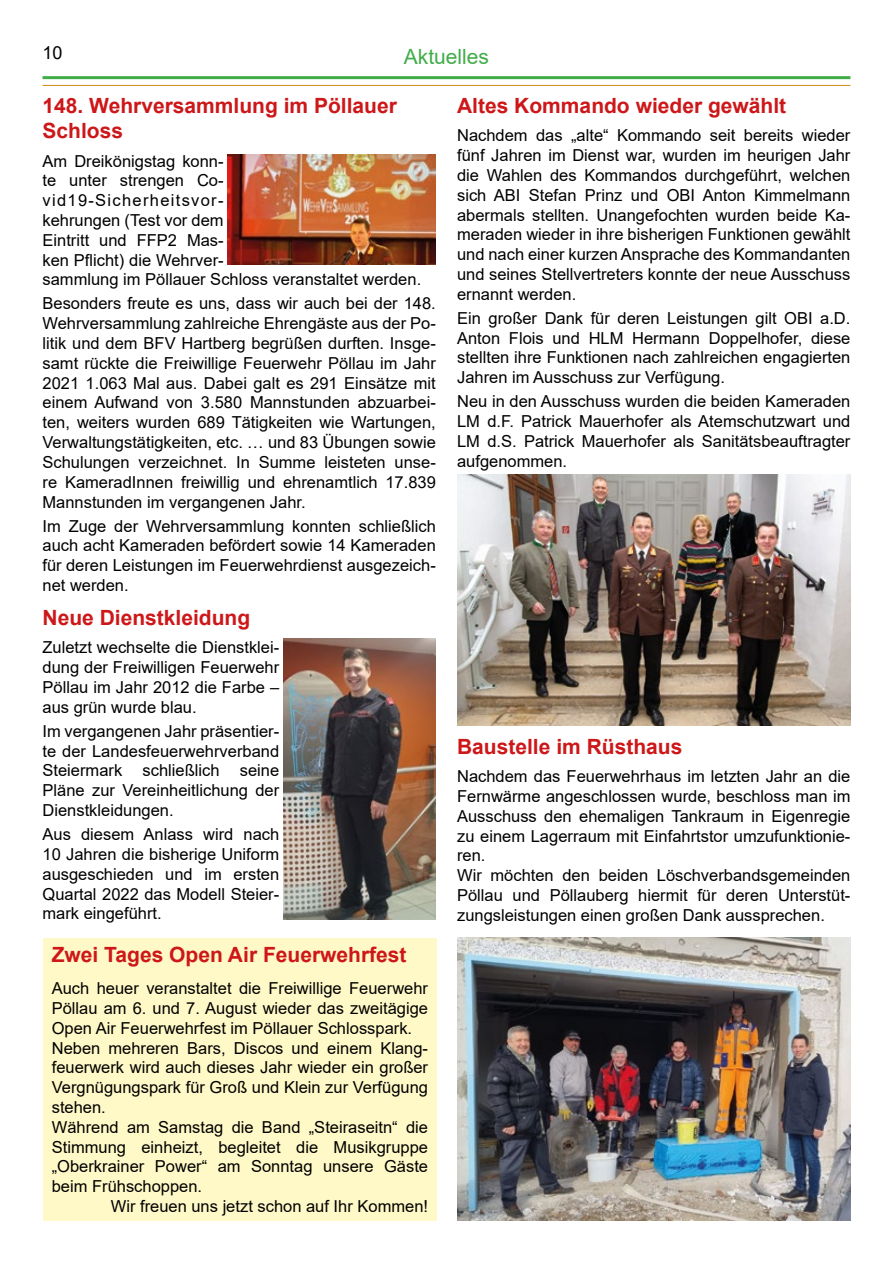
<style>
.page{position:relative;width:893px;height:1263px;background:#fff}
.page>*{position:absolute;margin:0;border:0;box-sizing:border-box;transform-origin:0 0}
.t1{font:700 21px/25.2px "Arial";color:#cd1719}
.t2{font:21px "Arial";color:#41ad49}
.t3{font:18px "Arial";color:#000}
.t4{font:16.5px/19.8px "Arial";color:#000;text-align:justify}
</style>
<div class="page">
<hr style="left:43px;top:85px;width:807px;height:1px;background:#d18a12">
<hr style="left:43px;top:76px;width:807px;height:3px;background:#41ad49">
<div style="left:43px;top:938px;width:394px;height:282px;background:#fff9c7"></div>
<img style="left:457px;top:938px;width:393px;height:282px">
<img style="left:284px;top:639px;width:152px;height:280px">
<img style="left:228px;top:154px;width:208px;height:110px">
<img style="left:457px;top:474px;width:393px;height:252px">
<p class="t3" style="left:43px;top:40px;width:22px">10</p>
<p class="t2" style="left:404px;top:43px;width:87px">Aktuelles</p>
<p class="t1" style="left:43px;top:93px;width:356px">148. Wehrversammlung im Pöllauer<br>Schloss</p>
<p class="t4" style="left:43px;top:151px;width:380px;text-align:left">Am Dreikönigstag konn-<br>te unter strengen Co-<br>vid19-Sicherheitsvor-<br>kehrungen (Test vor dem<br>Eintritt und FFP2 Mas-<br>ken Pflicht) die Wehrver-<br>sammlung im Pöllauer Schloss veranstaltet werden.</p>
<p class="t4" style="left:43px;top:294px;width:395px">Besonders freute es uns, dass wir auch bei der 148.<br>Wehrversammlung zahlreiche Ehrengäste aus der Po&shy;litik und dem BFV Hartberg begrüßen durften. Insge&shy;samt rückte die Freiwillige Feuerwehr Pöllau im Jahr 2021 1.063 Mal aus. Dabei galt es 291 Einsätze mit einem Aufwand von 3.580 Mannstunden abzuarbei&shy;ten, weiters wurden 689 Tätigkeiten wie Wartungen, Verwaltungstätigkeiten, etc. … und 83 Übungen sowie Schulungen verzeichnet. In Summe leisteten unse&shy;re KameradInnen freiwillig und ehrenamtlich 17.839<br>Mannstunden im vergangenen Jahr.</p>
<p class="t4" style="left:43px;top:516px;width:395px">Im Zuge der Wehrversammlung konnten schließlich auch acht Kameraden befördert sowie 14 Kameraden für deren Leistungen im Feuerwehrdienst ausgezeich&shy;net werden.</p>
<p class="t1" style="left:43px;top:605px;width:209px">Neue Dienstkleidung</p>
<p class="t4" style="left:43px;top:638px;width:238px">Zuletzt wechselte die Dienstklei&shy;dung der Freiwilligen Feuerwehr Pöllau im Jahr 2012 die Farbe – aus grün wurde blau.</p>
<p class="t4" style="left:43px;top:721px;width:238px">Im vergangenen Jahr präsentier&shy;te der Landesfeuerwehrverband Steiermark schließlich seine Pläne zur Vereinheitlichung der Dienstkleidungen.</p>
<p class="t4" style="left:43px;top:824px;width:238px">Aus diesem Anlass wird nach 10 Jahren die bisherige Uniform ausgeschieden und im ersten Quartal 2022 das Modell Steier&shy;mark eingeführt.</p>
<p class="t1" style="left:52px;top:942px;width:356px">Zwei Tages Open Air Feuerwehrfest</p>
<p class="t4" style="left:52px;top:978px;width:378px;text-align:left">Auch heuer veranstaltet die Freiwillige Feuerwehr Pöllau am 6. und 7. August wieder das zweitägige Open Air Feuerwehrfest im Pöllauer Schlosspark.<br>Neben mehreren Bars, Discos und einem Klang&shy;feuerwerk wird auch dieses Jahr wieder ein großer Vergnügungspark für Groß und Klein zur Verfügung stehen.<br>Während am Samstag die Band „Steiraseitn“ die Stimmung einheizt, begleitet die Musikgruppe „Oberkrainer Power“ am Sonntag unsere Gäste beim Frühschoppen.</p>
<p class="t4" style="left:111px;top:1196px;width:319px">Wir freuen uns jetzt schon auf Ihr Kommen!</p>
<p class="t1" style="left:457px;top:93px;width:331px">Altes Kommando wieder gewählt</p>
<p class="t4" style="left:457px;top:126px;width:395px">Nachdem das „alte“ Kommando seit bereits wieder fünf Jahren im Dienst war, wurden im heurigen Jahr die Wahlen des Kommandos durchgeführt, welchen sich ABI Stefan Prinz und OBI Anton Kimmelmann abermals stellten. Unangefochten wurden beide Ka&shy;meraden wieder in ihre bisherigen Funktionen gewählt und nach einer kurzen Ansprache des Kommandanten und seines Stellvertreters konnte der neue Ausschuss ernannt werden.</p>
<p class="t4" style="left:457px;top:308px;width:395px">Ein großer Dank für deren Leistungen gilt OBI a.D.<br>Anton Flois und HLM Hermann Doppelhofer, diese stellten ihre Funktionen nach zahlreichen engagierten Jahren im Ausschuss zur Verfügung.</p>
<p class="t4" style="left:457px;top:392px;width:395px">Neu in den Ausschuss wurden die beiden Kameraden LM d.F. Patrick Mauerhofer als Atemschutzwart und LM d.S. Patrick Mauerhofer als Sanitätsbeauftragter aufgenommen.</p>
<p class="t1" style="left:457px;top:734px;width:227px">Baustelle im Rüsthaus</p>
<p class="t4" style="left:457px;top:766px;width:395px;text-align:left">Nachdem das Feuerwehrhaus im letzten Jahr an die Fernwärme angeschlossen wurde, beschloss man im Ausschuss den ehemaligen Tankraum in Eigenregie zu einem Lagerraum mit Einfahrtstor umzufunktionie&shy;ren.<br>Wir möchten den beiden Löschverbandsgemeinden Pöllau und Pöllauberg hiermit für deren Unterstüt&shy;zungsleistungen einen großen Dank aussprechen.</p>
</div>
